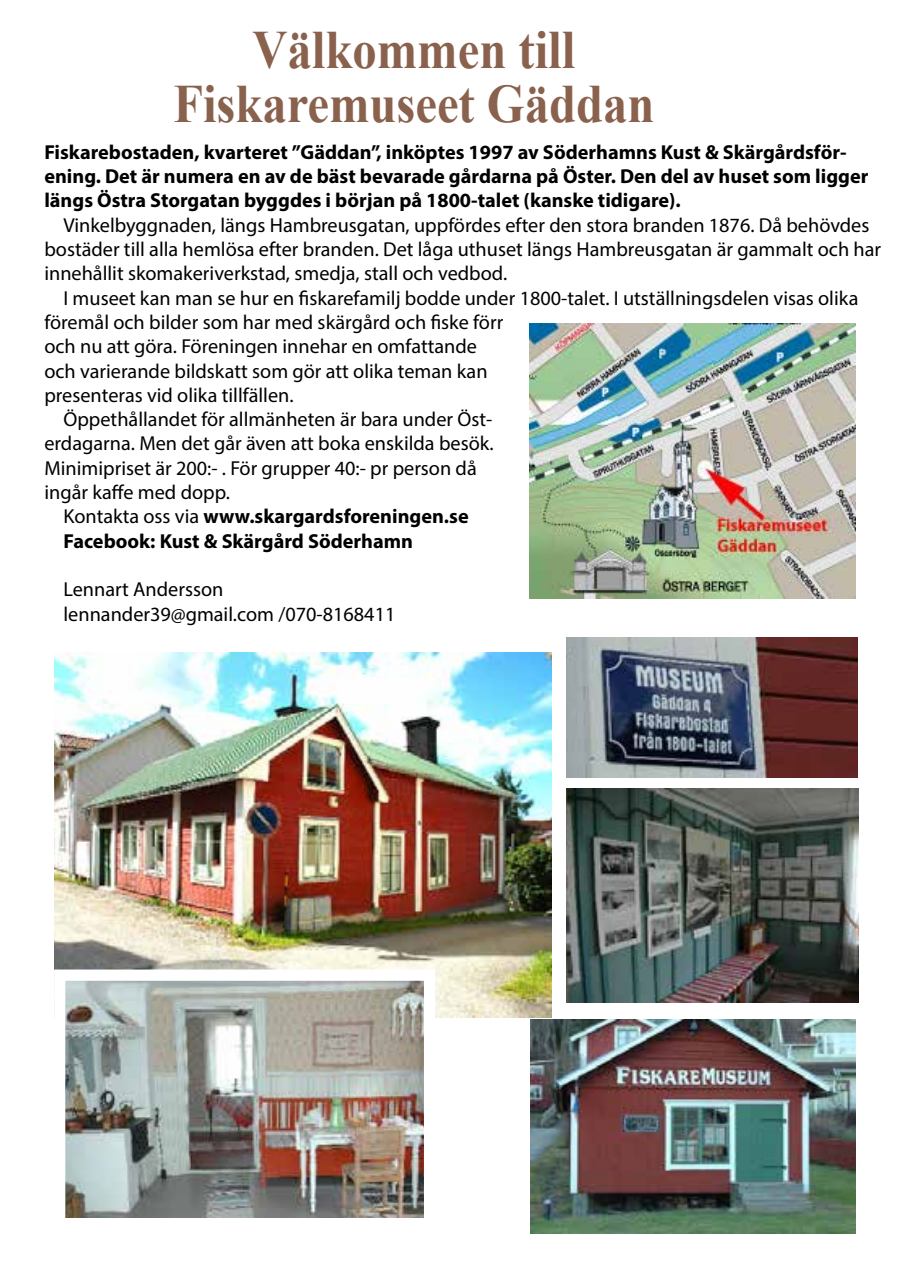
<style>
.page{position:relative;width:914px;height:1280px;background:#fff}
.page>*{position:absolute;margin:0;border:0;box-sizing:border-box;transform-origin:0 0}
.t1{font:700 54px/54px "Times New Roman";color:#89614d;text-align:center;scale:.9 1}
.t2{font:20.25px/24.3px "Myriad Pro";color:#000}
.t3{font:700 20.25px/24.3px "Myriad Pro";color:#000}
.s1{font-weight:400}
</style>
<div class="page">
<img style="left:54px;top:652px;width:498px;height:365px">
<img style="left:66px;top:981px;width:357px;height:236px">
<div style="left:54px;top:969px;width:381px;height:260px;border:11px solid #fff"></div>
<img style="left:566px;top:788px;width:292px;height:214px">
<img style="left:566px;top:637px;width:292px;height:140px">
<img style="left:530px;top:324px;width:325px;height:275px">
<img style="left:531px;top:1019px;width:324px;height:214px">
<h1 class="t1" style="left:173px;top:21px;width:536px">Välkommen till<br>Fiskaremuseet Gäddan</h1>
<p class="t3" style="left:44px;top:139px;width:825px">Fiskarebostaden, kvarteret ”Gäddan”, inköptes 1997 av Söderhamns Kust &amp; Skärgårdsför&shy;ening. Det är numera en av de bäst bevarade gårdarna på Öster. Den del av huset som ligger längs Östra Storgatan byggdes i början på 1800-talet (kanske tidigare).</p>
<p class="t2" style="left:44px;top:212px;width:838px;text-indent:19px">Vinkelbyggnaden, längs Hambreusgatan, uppfördes efter den stora branden 1876. Då behövdes bostäder till alla hemlösa efter branden. Det låga uthuset längs Hambreusgatan är gammalt och har innehållit skomakeriverkstad, smedja, stall och vedbod.</p>
<p class="t2" style="left:64px;top:285px;width:796px">I museet kan man se hur en fiskarefamilj bodde under 1800-talet. I utställningsdelen visas olika</p>
<p class="t2" style="left:44px;top:310px;width:460px">föremål och bilder som har med skärgård och fiske förr</p>
<p class="t2" style="left:44px;top:334px;width:434px">och nu att göra. Föreningen innehar en omfattande</p>
<p class="t2" style="left:44px;top:358px;width:445px">och varierande bildskatt som gör att olika teman kan</p>
<p class="t2" style="left:44px;top:383px;width:251px">presenteras vid olika tillfällen.</p>
<p class="t2" style="left:64px;top:407px;width:430px">Öppethållandet för allmänheten är bara under Öst-</p>
<p class="t2" style="left:44px;top:431px;width:451px">erdagarna. Men det går även att boka enskilda besök.</p>
<p class="t2" style="left:44px;top:455px;width:434px">Minimipriset är 200:- . För grupper 40:- pr person då</p>
<p class="t2" style="left:44px;top:480px;width:187px">ingår kaffe med dopp.</p>
<p class="t3" style="left:64px;top:504px;width:407px"><span class="s1">Kontakta oss via</span> www.skargardsforeningen.se</p>
<p class="t3" style="left:64px;top:528px;width:351px">Facebook: Kust &amp; Skärgård Söderhamn</p>
<p class="t2" style="left:64px;top:577px;width:333px">Lennart Andersson lennander39@gmail.com /070-8168411</p>
</div>
